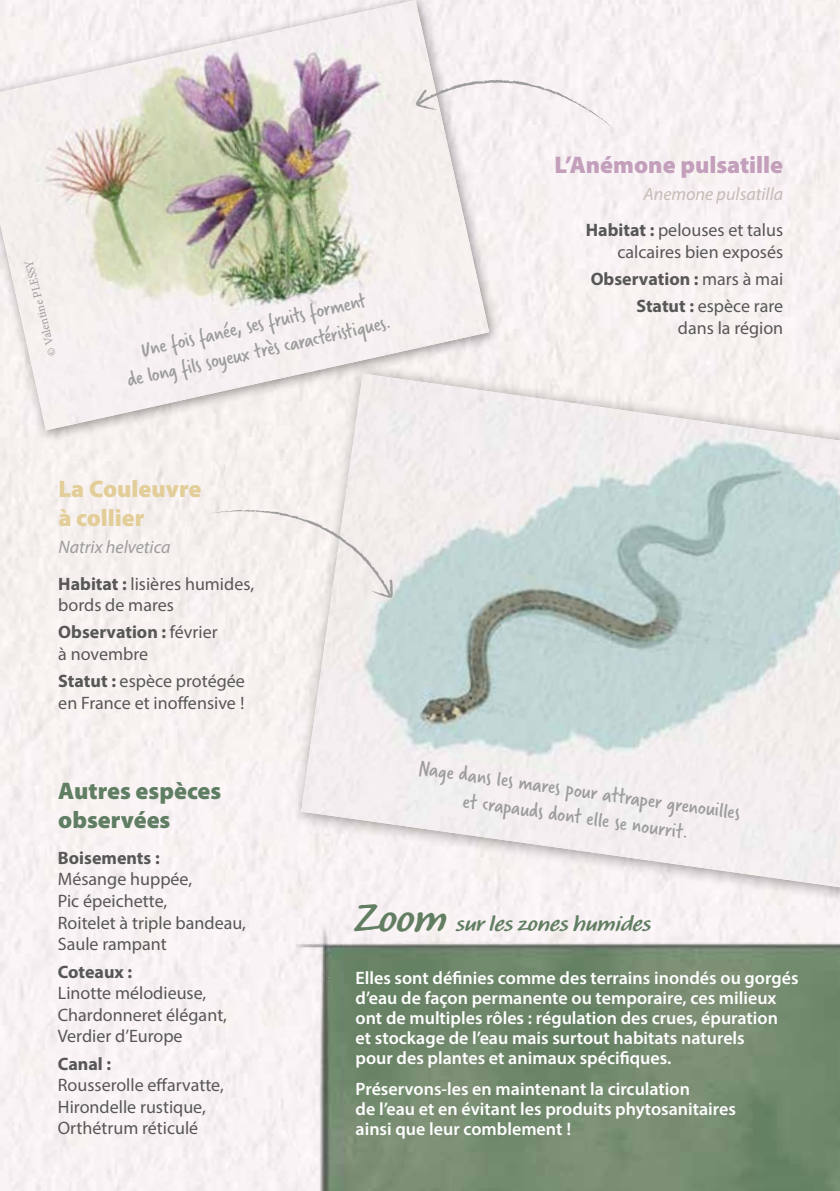
<style>
.page{position:relative;width:840px;height:1191px;background:#fff}
.page>*{position:absolute;margin:0;border:0;box-sizing:border-box;transform-origin:0 0}
.t1{font:900 24px/28.8px "Myriad Devanagari";color:#5f7e63}
.t2{font:900 24px "Myriad Devanagari";color:#c39fbb}
.t3{font:900 24px/28.8px "Myriad Devanagari";color:#e3cd98}
.t4{font:22px/26.4px "Verveine";color:#9d9d9c;text-align:center}
.t5{font:700 22px "Calliope MVB";color:#617e62}
.t6{font:18px/21.6px "Myriad Devanagari";color:#575756}
.t7{font:600 18px/20px "Myriad Devanagari";color:#fff}
.t8{font:italic 18px/36.2px "Myriad Devanagari";color:#c6bcb6;text-align:right}
.t9{font:700 18px "Myriad Devanagari";color:#575756}
.t10{font:12px "Minion Pro";color:#9d9d9c}
.s1{font-style:italic;color:#9d9d9c}
.s2{font-weight:700}
.s3{font-weight:700;font-style:normal;color:#575756}
.s4{font-style:normal;color:#575756}
.s5{font-size:40px}
</style>
<div class="page">
<div style="left:290px;top:362px;width:549px;height:548px;background:#f7f2f2"></div>
<img style="left:301px;top:373px;width:538px;height:514px">
<div style="left:0;top:0;width:502px;height:443px;background:#f5efef"></div>
<img style="left:0;top:0;width:489px;height:430px">
<svg style="left:210px;top:510px;width:183px;height:88px"></svg>
<svg style="left:303px;top:605px;width:3px;height:7px"></svg>
<svg style="left:415px;top:79px;width:199px;height:50px"></svg>
<svg style="left:483px;top:157px;width:2px;height:7px"></svg>
<img style="left:272px;top:913px;width:567px;height:278px">
<p class="t10" style="left:45px;top:357px;width:100px;rotate:-104deg">© Valentine PLESSY</p>
<p class="t4" style="left:119px;top:340px;width:271px;rotate:-12deg">Une fois fanée, ses fruits forment<br>de long fils soyeux très caractéristiques.</p>
<h1 class="t3" style="left:58px;top:474px;width:144px">La Couleuvre à collier</h1>
<p class="t6" style="left:58px;top:529px;width:197px;line-height:36.2px"><span class="s1">Natrix helvetica<br></span><span class="s2">Habitat :</span> lisières humides,</p>
<p class="t6" style="left:58px;top:591px;width:161px;line-height:27.2px">bords de mares<br><span class="s2">Observation :</span> février</p>
<p class="t6" style="left:58px;top:640px;width:188px;line-height:27.2px">à novembre<br><span class="s2">Statut :</span> espèce protégée</p>
<p class="t6" style="left:58px;top:692px;width:187px">en France et inoffensive !</p>
<h1 class="t2" style="left:554px;top:150px;width:230px">L’Anémone pulsatille</h1>
<p class="t8" style="left:585px;top:175px;width:199px">Anemone pulsatilla<br><span class="s3">Habitat :</span> <span class="s4">pelouses et talus</span></p>
<p class="t6" style="left:590px;top:238px;width:194px;line-height:27.2px;text-align:right">calcaires bien exposés<br><span class="s2">Observation :</span> mars à mai<br><span class="s2">Statut :</span> espèce rare</p>
<p class="t6" style="left:677px;top:317px;width:107px">dans la région</p>
<h1 class="t1" style="left:58px;top:776px;width:164px">Autres espèces observées</h1>
<p class="t9" style="left:58px;top:847px;width:103px">Boisements :</p>
<p class="t6" style="left:58px;top:868px;width:189px">Mésange huppée,<br>Pic épeichette,<br>Roitelet à triple bandeau,<br>Saule rampant</p>
<p class="t9" style="left:58px;top:960px;width:76px">Coteaux :</p>
<p class="t6" style="left:58px;top:982px;width:170px">Linotte mélodieuse,<br>Chardonneret élégant,<br>Verdier d’Europe</p>
<p class="t9" style="left:58px;top:1053px;width:55px">Canal :</p>
<p class="t6" style="left:58px;top:1074px;width:167px">Rousserolle effarvatte,<br>Hirondelle rustique,<br>Orthétrum réticulé</p>
<p class="t4" style="left:420px;top:754px;width:325px;rotate:8deg">Nage dans les mares pour attraper grenouilles et crapauds dont elle se nourrit.</p>
<p class="t5" style="left:355px;top:909px;width:297px"><span class="s5">Zoom</span> sur les zones humides</p>
<p class="t7" style="left:355px;top:967px;width:444px">Elles sont définies comme des terrains inondés ou gorgés d’eau de façon permanente ou temporaire, ces milieux ont de multiples rôles : régulation des crues, épuration<br>et stockage de l’eau mais surtout habitats naturels<br>pour des plantes et animaux spécifiques.</p>
<p class="t7" style="left:355px;top:1078px;width:381px">Préservons-les en maintenant la circulation<br>de l’eau et en évitant les produits phytosanitaires ainsi que leur comblement !</p>
</div>
